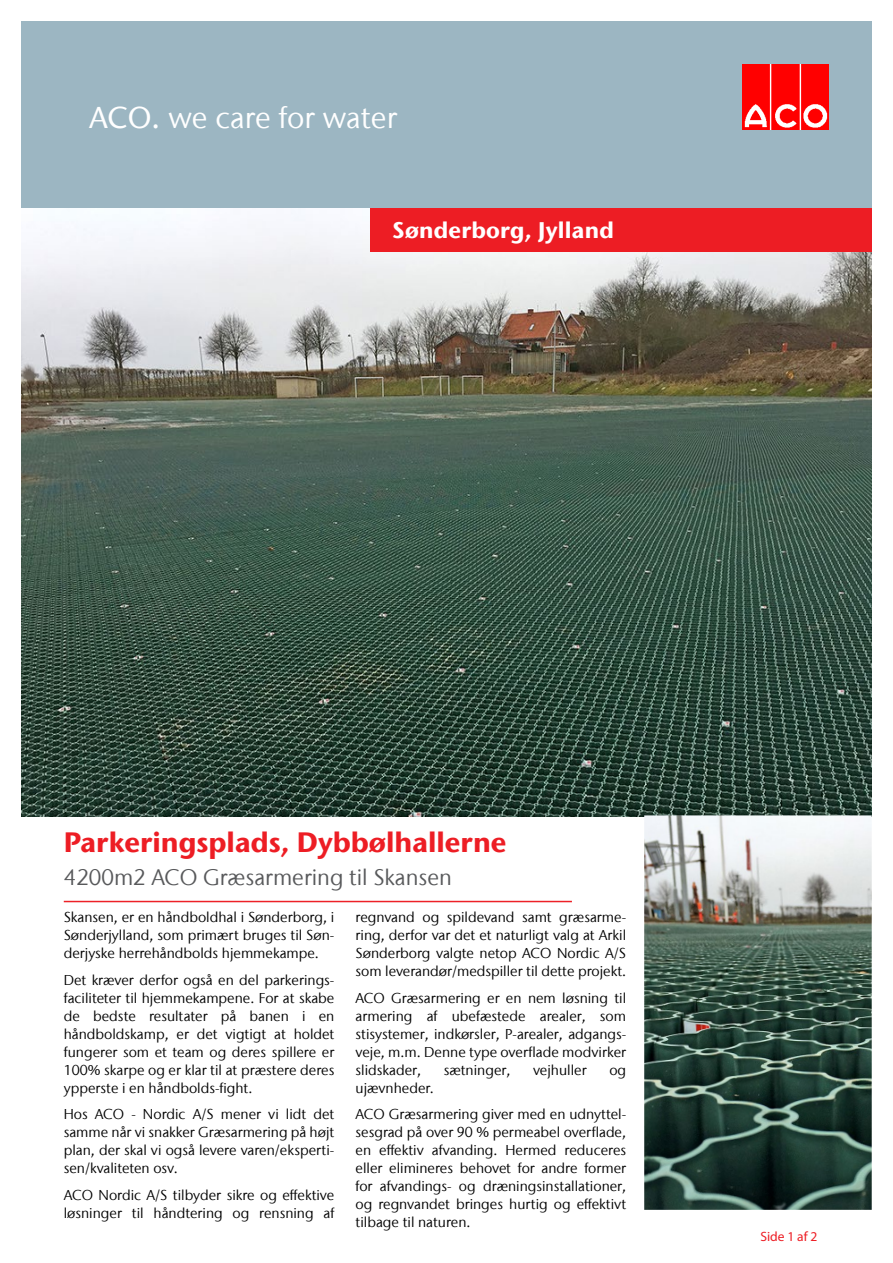
<style>
.page{position:relative;width:893px;height:1263px;background:#fff}
.page>*{position:absolute;margin:0;border:0;box-sizing:border-box;transform-origin:0 0}
.Trompet{font:30px "Stone Sans IIITC Com";color:#fff}
.Brødtekst{font:700 27.9px "Stone Sans IIITC Com";color:#ed1d24}
.Brødtekst-2{font:700 22.5px "Stone Sans IIITC Com";letter-spacing:.01em;color:#fff}
.Brødtekst-3{font:22.35px "Stone Sans IIITC Com";color:#58595b}
.Brødtekst-4{font:14.25px/18px "Stone Sans IIITC Com";color:#000;text-align:justify}
.Brødtekst-5{font:13.5px "Myriad Pro";color:#ed1d24}
.s1{font-weight:500}
</style>
<div class="page">
<img style="left:21px;top:212px;width:851px;height:604px">
<div style="left:21px;top:21px;width:851px;height:187px;background:#9cb6c2"></div>
<div style="left:370px;top:208px;width:502px;height:43px;background:#ed1d24"></div>
<img style="left:743px;top:64px;width:85px;height:66px">
<img style="left:644px;top:815px;width:228px;height:395px">
<hr style="left:64px;top:901px;width:508px;height:1px;background:#ed2127">
<p class="Trompet" style="left:89px;top:99px;width:309px"><span class="s1">ACO.</span> we care for water</p>
<p class="Brødtekst-2" style="left:393px;top:215px;width:223px">Sønderborg, Jylland</p>
<p class="Brødtekst" style="left:64px;top:824px;width:444px">Parkeringsplads, Dybbølhallerne</p>
<p class="Brødtekst-3" style="left:64px;top:863px;width:390px">4200m2 ACO Græsarmering til Skansen</p>
<p class="Brødtekst-4" style="left:64px;top:908px;width:272px">Skansen, er en håndboldhal i Sønderborg, i Sønderjylland, som primært bruges til Søn&shy;derjyske herrehåndbolds hjemmekampe.</p>
<p class="Brødtekst-4" style="left:64px;top:971px;width:272px">Det kræver derfor også en del parkerings&shy;faciliteter til hjemmekampene. For at skabe de bedste resultater på banen i en håndboldskamp, er det vigtigt at holdet fungerer som et team og deres spillere er 100% skarpe og er klar til at præstere deres ypperste i en håndbolds-fight.</p>
<p class="Brødtekst-4" style="left:64px;top:1105px;width:272px">Hos ACO - Nordic A/S mener vi lidt det samme når vi snakker Græsarmering på højt plan, der skal vi også levere varen/eksperti&shy;sen/kvaliteten osv.</p>
<p class="Brødtekst-4" style="left:64px;top:1186px;width:272px">ACO Nordic A/S tilbyder sikre og effektive løsninger til håndtering og rensning af</p>
<p class="Brødtekst-4" style="left:356px;top:908px;width:272px">regnvand og spildevand samt græsarme&shy;ring, derfor var det et naturligt valg at Arkil Sønderborg valgte netop ACO Nordic A/S som leverandør/medspiller til dette projekt.</p>
<p class="Brødtekst-4" style="left:356px;top:989px;width:272px">ACO Græsarmering er en nem løsning til armering af ubefæstede arealer, som stisystemer, indkørsler, P-arealer, adgangs&shy;veje, m.m. Denne type overflade modvirker slidskader,</p>
<p class="Brødtekst-4" style="left:444px;top:1061px;width:68px">sætninger,</p>
<p class="Brødtekst-4" style="left:533px;top:1061px;width:55px">vejhuller</p>
<p class="Brødtekst-4" style="left:609px;top:1061px;width:18px">og</p>
<p class="Brødtekst-4" style="left:356px;top:1079px;width:80px">ujævnheder.</p>
<p class="Brødtekst-4" style="left:356px;top:1105px;width:272px">ACO Græsarmering giver med en udnyttel&shy;sesgrad på over 90 % permeabel overflade, en effektiv afvanding. Hermed reduceres eller elimineres behovet for andre former for afvandings- og dræningsinstallationer, og regnvandet bringes hurtig og effektivt tilbage til naturen.</p>
<p class="Brødtekst-5" style="left:760px;top:1228px;width:59px">Side 1 af 2</p>
</div>
